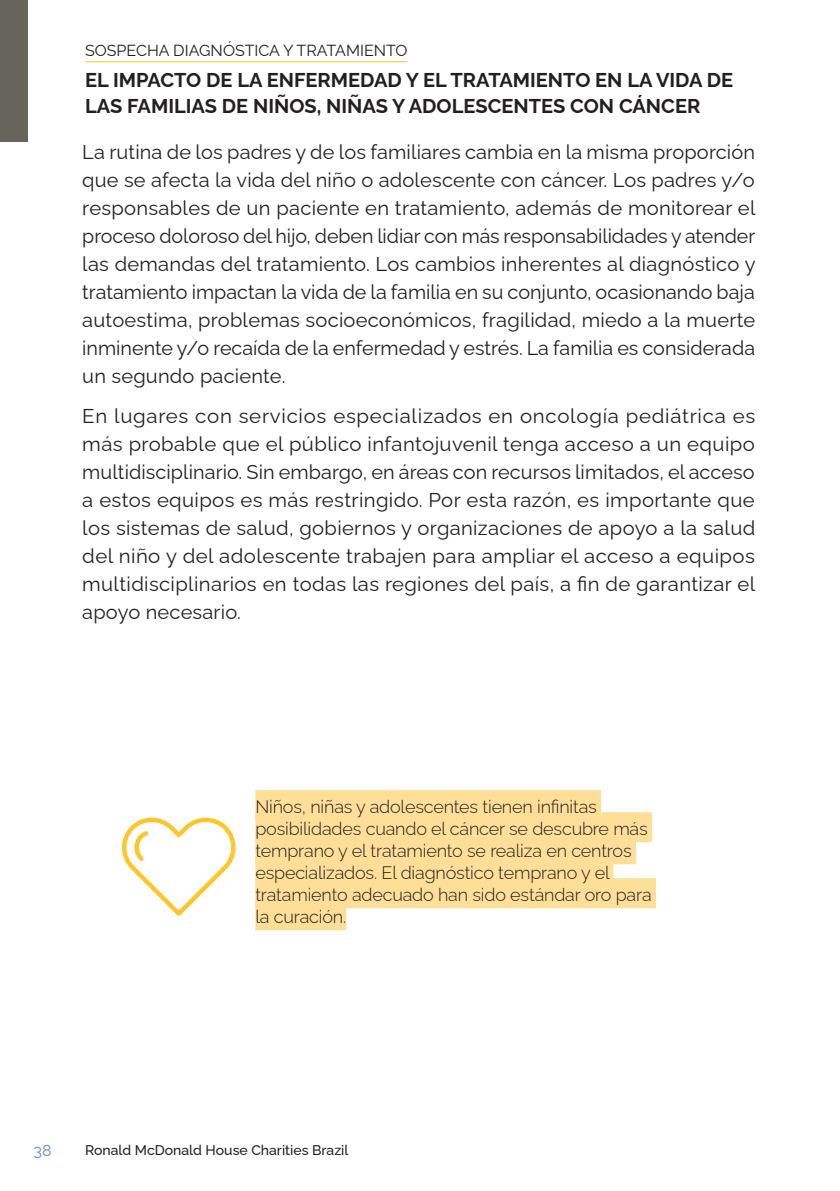
<style>
.page{position:relative;width:840px;height:1191px;background:#fff}
.page>*{position:absolute;margin:0;border:0;box-sizing:border-box;transform-origin:0 0}
.t1{font:20px/28px "Raleway";letter-spacing:.01em;color:#231f20;text-align:justify}
.t2{font:700 20px/26px "Raleway";color:#231f20}
.t3{font:300 18px/22px "Raleway";letter-spacing:-.01em;color:#231f20}
.t4{font:16px "Raleway";color:#231f20}
.t5{font:16px "Raleway";color:#628cc8}
.t6{font:500 14px "Raleway";color:#231f20}
</style>
<div class="page">
<div style="left:255px;top:790px;width:345px;height:30px;background:#ffdf98"></div>
<div style="left:255px;top:812px;width:396px;height:30px;background:#ffdf98"></div>
<div style="left:255px;top:834px;width:380px;height:30px;background:#ffdf98"></div>
<div style="left:255px;top:856px;width:358px;height:30px;background:#ffdf98"></div>
<div style="left:255px;top:878px;width:400px;height:30px;background:#ffdf98"></div>
<div style="left:255px;top:900px;width:91px;height:30px;background:#ffdf98"></div>
<svg style="left:122px;top:817px;width:114px;height:98px"></svg>
<div style="left:0;top:0;width:28px;height:142px;background:#67645c"></div>
<hr style="left:85px;top:61px;width:322px;height:1px;background:#fec627">
<p class="t4" style="left:85px;top:37px;width:324px">SOSPECHA DIAGNÓSTICA Y TRATAMIENTO</p>
<p class="t2" style="left:85px;top:65px;width:649px">EL IMPACTO DE LA ENFERMEDAD Y EL TRATAMIENTO EN LA VIDA DE<br>LAS FAMILIAS DE NIÑOS, NIÑAS Y ADOLESCENTES CON CÁNCER</p>
<p class="t1" style="left:82px;top:136px;width:674px">La rutina de los padres y de los familiares cambia en la misma proporción que se afecta la vida del niño o adolescente con cáncer. Los padres y/o responsables de un paciente en tratamiento, además de monitorear el proceso doloroso del hijo, deben lidiar con más responsabilidades y atender las demandas del tratamiento. Los cambios inherentes al diagnóstico y tratamiento impactan la vida de la familia en su conjunto, ocasionando baja autoestima, problemas socioeconómicos, fragilidad, miedo a la muerte inminente y/o recaída de la enfermedad y estrés. La familia es considerada un segundo paciente.</p>
<p class="t1" style="left:82px;top:399px;width:674px">En lugares con servicios especializados en oncología pediátrica es más probable que el público infantojuvenil tenga acceso a un equipo multidisciplinario. Sin embargo, en áreas con recursos limitados, el acceso a estos equipos es más restringido. Por esta razón, es importante que los sistemas de salud, gobiernos y organizaciones de apoyo a la salud del niño y del adolescente trabajen para ampliar el acceso a equipos multidisciplinarios en todas las regiones del país, a fin de garantizar el apoyo necesario.</p>
<p class="t3" style="left:255px;top:794px;width:397px">Niños, niñas y adolescentes tienen infinitas posibilidades cuando el cáncer se descubre más temprano y el tratamiento se realiza en centros especializados. El diagnóstico temprano y el tratamiento adecuado han sido estándar oro para la curación.</p>
<p class="t5" style="left:34px;top:1137px;width:20px">38</p>
<p class="t6" style="left:85px;top:1138px;width:265px">Ronald McDonald House Charities Brazil</p>
</div>
